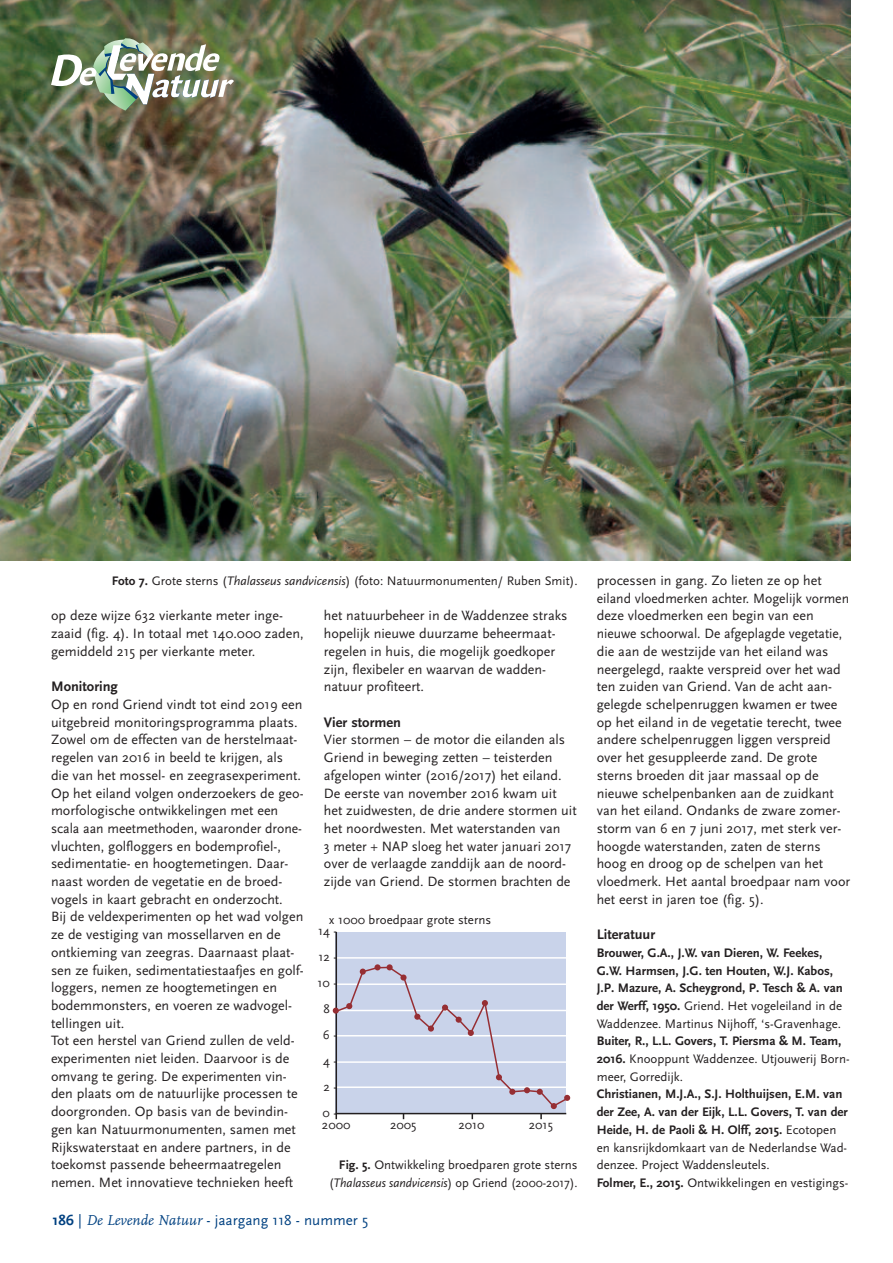
<style>
.page{position:relative;width:893px;height:1263px;background:#fff}
.page>*{position:absolute;margin:0;border:0;box-sizing:border-box;transform-origin:0 0}
.t1{font:15px "Scala Sans";color:#014181}
.t2{font:700 14.4px "Scala Sans";color:#231f20}
.t3{font:14.1px/17.7px "Scala Sans";color:#231f20}
.t4{font:700 12.9px/17.7px "Scala Sans";color:#231f20}
.t5{font:12.9px/26px "Scala Sans";color:#231f20}
.s1{font-weight:700}
.s2{font-style:italic}
.s3{font-family:"FF Scala";font-style:italic}
.s4{font-weight:400}
</style>
<div class="page">
<div style="left:336px;top:932px;width:230px;height:181px;background:#c9d3ea"></div>
<img style="left:0;top:0;width:850px;height:560px">
<img style="left:51px;top:38px;width:183px;height:73px">
<hr style="left:335px;top:957px;width:231px;height:2px;background:#fff">
<hr style="left:336px;top:932px;width:1px;height:187px;background:#231f20">
<div style="left:333px;top:1007px;width:6px;height:7px;background:#962e33;border-radius:50%"></div>
<svg style="left:334px;top:964px;width:236px;height:155px"></svg>
<p class="t5" style="left:112px;top:568px;width:467px"><span class="s1">Foto 7.</span> Grote sterns (<span class="s2">Thalasseus sandvicensis</span>) (foto: Natuurmonumenten/ Ruben Smit).</p>
<p class="t3" style="left:51px;top:607px;width:254px">op deze wijze 632 vierkante meter inge&shy;zaaid (fig. 4). In totaal met 140.000 zaden, gemiddeld 215 per vierkante meter.</p>
<p class="t2" style="left:51px;top:678px;width:68px">Monitoring</p>
<p class="t3" style="left:51px;top:695px;width:254px">Op en rond Griend vindt tot eind 2019 een uitgebreid monitoringsprogramma plaats.<br>Zowel om de effecten van de herstelmaat&shy;regelen van 2016 in beeld te krijgen, als die van het mossel- en zeegrasexperiment.<br>Op het eiland volgen onderzoekers de geo&shy;morfologische ontwikkelingen met een scala aan meetmethoden, waaronder drone&shy;vluchten, golfloggers en bodemprofiel-, sedimentatie- en hoogtemetingen. Daar&shy;naast worden de vegetatie en de broed&shy;vogels in kaart gebracht en onderzocht.<br>Bij de veldexperimenten op het wad volgen ze de vestiging van mossellarven en de ontkieming van zeegras. Daarnaast plaat&shy;sen ze fuiken, sedimentatiestaafjes en golf&shy;loggers, nemen ze hoogtemetingen en bodemmonsters, en voeren ze wadvogel&shy;tellingen uit.<br>Tot een herstel van Griend zullen de veld&shy;experimenten niet leiden. Daarvoor is de omvang te gering. De experimenten vin&shy;den plaats om de natuurlijke processen te doorgronden. Op basis van de bevindin&shy;gen kan Natuurmonumenten, samen met Rijkswaterstaat en andere partners, in de toekomst passende beheermaatregelen nemen. Met innovatieve technieken heeft</p>
<p class="t3" style="left:324px;top:607px;width:245px">het natuurbeheer in de Waddenzee straks hopelijk nieuwe duurzame beheermaat&shy;regelen in huis, die mogelijk goedkoper zijn, flexibeler en waarvan de wadden&shy;natuur profiteert.</p>
<p class="t2" style="left:324px;top:713px;width:79px">Vier stormen</p>
<p class="t3" style="left:324px;top:731px;width:254px">Vier stormen – de motor die eilanden als Griend in beweging zetten – teisterden afgelopen winter (2016/2017) het eiland.<br>De eerste van november 2016 kwam uit het zuidwesten, de drie andere stormen uit het noordwesten. Met waterstanden van<br>3 meter + NAP sloeg het water januari 2017 over de verlaagde zanddijk aan de noord&shy;zijde van Griend. De stormen brachten de</p>
<p class="t5" style="left:329px;top:907px;width:163px">x 1000 broedpaar grote sterns</p>
<p class="t5" style="left:318px;top:918px;width:21px;text-align:center">14 -<br>12 -<br>10 -<br>8 -<br>6 -<br>4 -<br>2 -<br>0 -</p>
<p class="t5" style="left:322px;top:1112px;width:30px">2000</p>
<p class="t5" style="left:390px;top:1112px;width:28px">2005</p>
<p class="t5" style="left:458px;top:1112px;width:28px">2010</p>
<p class="t5" style="left:529px;top:1112px;width:26px">2015</p>
<p class="t5" style="left:329px;top:1156px;width:250px;line-height:17.7px;text-align:right"><span class="s1">Fig. 5.</span> Ontwikkeling broedparen grote sterns (<span class="s2">Thalasseus sandvicensis</span>) op Griend (2000-2017).</p>
<p class="t1" style="left:53px;top:1211px;width:317px"><span class="s1">186</span> | <span class="s3">De Levende Natuur</span> - jaargang 118 - nummer 5</p>
<p class="t3" style="left:597px;top:571px;width:255px">processen in gang. Zo lieten ze op het eiland vloedmerken achter. Mogelijk vormen deze vloedmerken een begin van een nieuwe schoorwal. De afgeplagde vegetatie, die aan de westzijde van het eiland was neergelegd, raakte verspreid over het wad ten zuiden van Griend. Van de acht aan&shy;gelegde schelpenruggen kwamen er twee op het eiland in de vegetatie terecht, twee andere schelpenruggen liggen verspreid over het gesuppleerde zand. De grote sterns broeden dit jaar massaal op de nieuwe schelpenbanken aan de zuidkant van het eiland. Ondanks de zware zomer&shy;storm van 6 en 7 juni 2017, met sterk ver&shy;hoogde waterstanden, zaten de sterns hoog en droog op de schelpen van het vloedmerk. Het aantal broedpaar nam voor het eerst in jaren toe (fig. 5).</p>
<p class="t2" style="left:597px;top:926px;width:60px">Literatuur</p>
<p class="t4" style="left:597px;top:943px;width:248px">Brouwer, G.A., J.W. van Dieren, W. Feekes, G.W. Harmsen, J.G. ten Houten, W.J. Kabos, J.P. Mazure, A. Scheygrond, P. Tesch &amp; A. van der Werff, 1950. <span class="s4">Griend. Het vogeleiland in de Waddenzee. Martinus Nijhoff, ‘s-Gravenhage.</span></p>
<p class="t5" style="left:597px;top:1032px;width:254px;line-height:17.7px"><span class="s1">Buiter, R., L.L. Govers, T. Piersma &amp; M. Team,<br>2016.</span> Knooppunt Waddenzee. Utjouwerij Born&shy;meer, Gorredijk.</p>
<p class="t4" style="left:597px;top:1085px;width:253px">Christianen, M.J.A., S.J. Holthuijsen, E.M. van der Zee, A. van der Eijk, L.L. Govers, T. van der Heide, H. de Paoli &amp; H. Olff, 2015. <span class="s4">Ecotopen en kansrijkdomkaart van de Nederlandse Wad&shy;denzee. Project Waddensleutels.<br></span>Folmer, E., 2015. <span class="s4">Ontwikkelingen en vestigings-</span></p>
</div>
